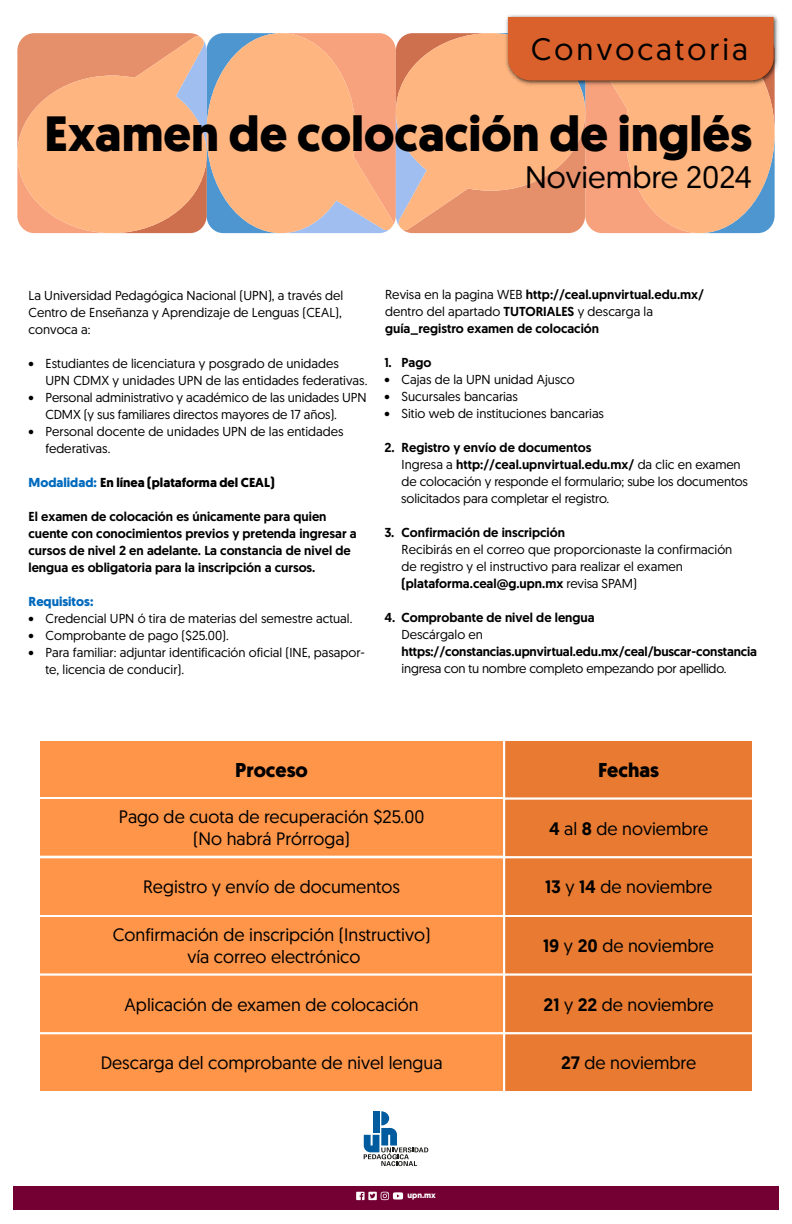
<style>
.page{position:relative;width:792px;height:1224px;background:#fff}
.page>*{position:absolute;margin:0;border:0;box-sizing:border-box;transform-origin:0 0}
.t1{font:700 49.5px "Geomanist";color:#000}
.t2{font:31.1px "Geomanist";color:#000}
.t3{font:31px "Geomanist";letter-spacing:.1em;color:#000}
.t4{font:700 20px "Geomanist";color:#000}
.t5{font:18px/21.6px "Geomanist";color:#000;text-align:center}
.t6{font:13px/17px "Geomanist";color:#000}
.t7{font:500 13px/17px "Geomanist";color:#000}
.t8{font:700 13px "Geomanist";color:#000}
.t9{font:700 13px "Geomanist";color:#006abd}
.t10{font:700 8.3px "Geomanist";color:#fff}
.s1{color:#006abd}
.s2{font-weight:400}
.s3{font-weight:500}
</style>
<div class="page">
<div style="left:13px;top:1186px;width:766px;height:23px;background:#740033"></div>
<svg style="left:356px;top:1192px;width:47px;height:8px"></svg>
<img style="left:507px;top:14px;width:272px;height:56px">
<svg style="left:364px;top:1111px;width:64px;height:55px"></svg>
<div style="left:373px;top:1111px;width:6px;height:22px;background:#005c9e"></div>
<div style="left:38px;top:739px;width:467px;height:61px;background:#ff9549;border:2px solid #fff"></div>
<div style="left:38px;top:797px;width:467px;height:61px;background:#ff9549;border:2px solid #fff"></div>
<div style="left:503px;top:739px;width:251px;height:61px;background:#e87b31;border:2px solid #fff"></div>
<div style="left:503px;top:798px;width:251px;height:60px;background:#e87b31;border:2px solid #fff"></div>
<div style="left:38px;top:856px;width:467px;height:61px;background:#ff9549;border:2px solid #fff"></div>
<div style="left:503px;top:856px;width:251px;height:61px;background:#e87b31;border:2px solid #fff"></div>
<div style="left:38px;top:915px;width:467px;height:61px;background:#ff9549;border:2px solid #fff"></div>
<div style="left:503px;top:915px;width:251px;height:61px;background:#e87b31;border:2px solid #fff"></div>
<div style="left:38px;top:974px;width:467px;height:60px;background:#ff9549;border:2px solid #fff"></div>
<div style="left:503px;top:974px;width:251px;height:60px;background:#e87b31;border:2px solid #fff"></div>
<div style="left:38px;top:1032px;width:467px;height:61px;background:#ff9549;border:2px solid #fff"></div>
<div style="left:503px;top:1032px;width:251px;height:61px;background:#e87b31;border:2px solid #fff"></div>
<svg style="left:17px;top:17px;width:758px;height:216px;background:#efa87f"></svg>
<h3 class="t3" style="left:531px;top:29px;width:218px">Convocatoria</h3>
<h1 class="t1" style="left:44px;top:100px;width:709px">Examen de colocación de inglés</h1>
<h2 class="t2" style="left:525px;top:157px;width:228px">Noviembre 2024</h2>
<p class="t6" style="left:28px;top:287px;width:316px;text-align:justify">La Universidad Pedagógica Nacional (UPN), a través del Centro de Enseñanza y Aprendizaje de Lenguas (CEAL), convoca a:</p>
<p class="t6" style="left:46px;top:355px;width:323px;text-indent:-17px">• Estudiantes de licenciatura y posgrado de unidades<br>UPN CDMX y unidades UPN de las entidades federativas.</p>
<p class="t6" style="left:45px;top:389px;width:323px;text-indent:-17px">• Personal administrativo y académico de las unidades UPN<br>CDMX (y sus familiares directos mayores de 17 años).</p>
<p class="t6" style="left:45px;top:423px;width:300px;text-indent:-17px">• Personal docente de unidades UPN de las entidades federativas.</p>
<p class="t8" style="left:28px;top:474px;width:248px"><span class="s1">Modalidad:</span> En línea (plataforma del CEAL)</p>
<p class="t7" style="left:28px;top:508px;width:330px">El examen de colocación es únicamente para quien cuente con conocimientos previos y pretenda ingresar a cursos de nivel 2 en adelante. La constancia de nivel de lengua es obligatoria para la inscripción a cursos.</p>
<p class="t9" style="left:28px;top:593px;width:66px">Requisitos:</p>
<p class="t6" style="left:28px;top:610px;width:325px">• Credencial UPN ó tira de materias del semestre actual.</p>
<p class="t6" style="left:28px;top:627px;width:202px">• Comprobante de pago ($25.00).</p>
<p class="t6" style="left:45px;top:644px;width:321px;text-indent:-17px">• Para familiar: adjuntar identificación oficial (INE, pasapor&shy;te, licencia de conducir).</p>
<p class="t7" style="left:385px;top:286px;width:320px"><span class="s2">Revisa en la pagina WEB</span> http://ceal.upnvirtual.edu.mx/ <span class="s2">dentro del apartado</span> TUTORIALES <span class="s2">y descarga la </span>guía_registro examen de colocación</p>
<p class="t7" style="left:384px;top:354px;width:48px">1. Pago</p>
<p class="t6" style="left:384px;top:371px;width:192px">• Cajas de la UPN unidad Ajusco</p>
<p class="t6" style="left:384px;top:388px;width:135px">• Sucursales bancarias</p>
<p class="t6" style="left:384px;top:405px;width:221px">• Sitio web de instituciones bancarias</p>
<p class="t6" style="left:401px;top:439px;width:348px;text-indent:-17px"><span class="s3">2. Registro y envío de documentos<br></span>Ingresa a <span class="s3">http://ceal.upnvirtual.edu.mx/</span> da clic en examen de colocación y responde el formulario; sube los documentos solicitados para completar el registro.</p>
<p class="t7" style="left:384px;top:524px;width:182px">3. Confirmación de inscripción</p>
<p class="t6" style="left:402px;top:541px;width:332px">Recibirás en el correo que proporcionaste la confirmación de registro y el instructivo para realizar el examen <span class="s3">(plataforma.ceal@g.upn.mx</span> revisa SPAM)</p>
<p class="t7" style="left:384px;top:609px;width:212px">4. Comprobante de nivel de lengua</p>
<p class="t6" style="left:402px;top:626px;width:83px">Descárgalo en</p>
<p class="t7" style="left:402px;top:643px;width:357px">https://constancias.upnvirtual.edu.mx/ceal/buscar-constancia</p>
<p class="t6" style="left:402px;top:660px;width:327px">ingresa con tu nombre completo empezando por apellido.</p>
<h3 class="t4" style="left:235px;top:756px;width:74px">Proceso</h3>
<h3 class="t5" style="left:119px;top:805px;width:307px">Pago de cuota de recuperación $25.00 (No habrá Prórroga)</h3>
<h3 class="t4" style="left:598px;top:756px;width:62px">Fechas</h3>
<h3 class="t5" style="left:549px;top:817px;width:161px"><span class="s3">4</span> al <span class="s3">8</span> de noviembre</h3>
<h3 class="t5" style="left:143px;top:876px;width:258px">Registro y envío de documentos</h3>
<h3 class="t5" style="left:545px;top:876px;width:169px"><span class="s3">13</span> y <span class="s3">14</span> de noviembre</h3>
<h3 class="t5" style="left:113px;top:923px;width:319px">Confirmación de inscripción (Instructivo) vía correo electrónico</h3>
<h3 class="t5" style="left:543px;top:934px;width:172px"><span class="s3">19</span> y <span class="s3">20</span> de noviembre</h3>
<h3 class="t5" style="left:125px;top:993px;width:295px">Aplicación de examen de colocación</h3>
<h3 class="t5" style="left:544px;top:993px;width:171px"><span class="s3">21</span> y <span class="s3">22</span> de noviembre</h3>
<h3 class="t5" style="left:101px;top:1052px;width:343px">Descarga del comprobante de nivel lengua</h3>
<h3 class="t5" style="left:561px;top:1052px;width:137px"><span class="s3">27</span> de noviembre</h3>
<p class="t10" style="left:407px;top:1190px;width:30px">upn.mx</p>
</div>
